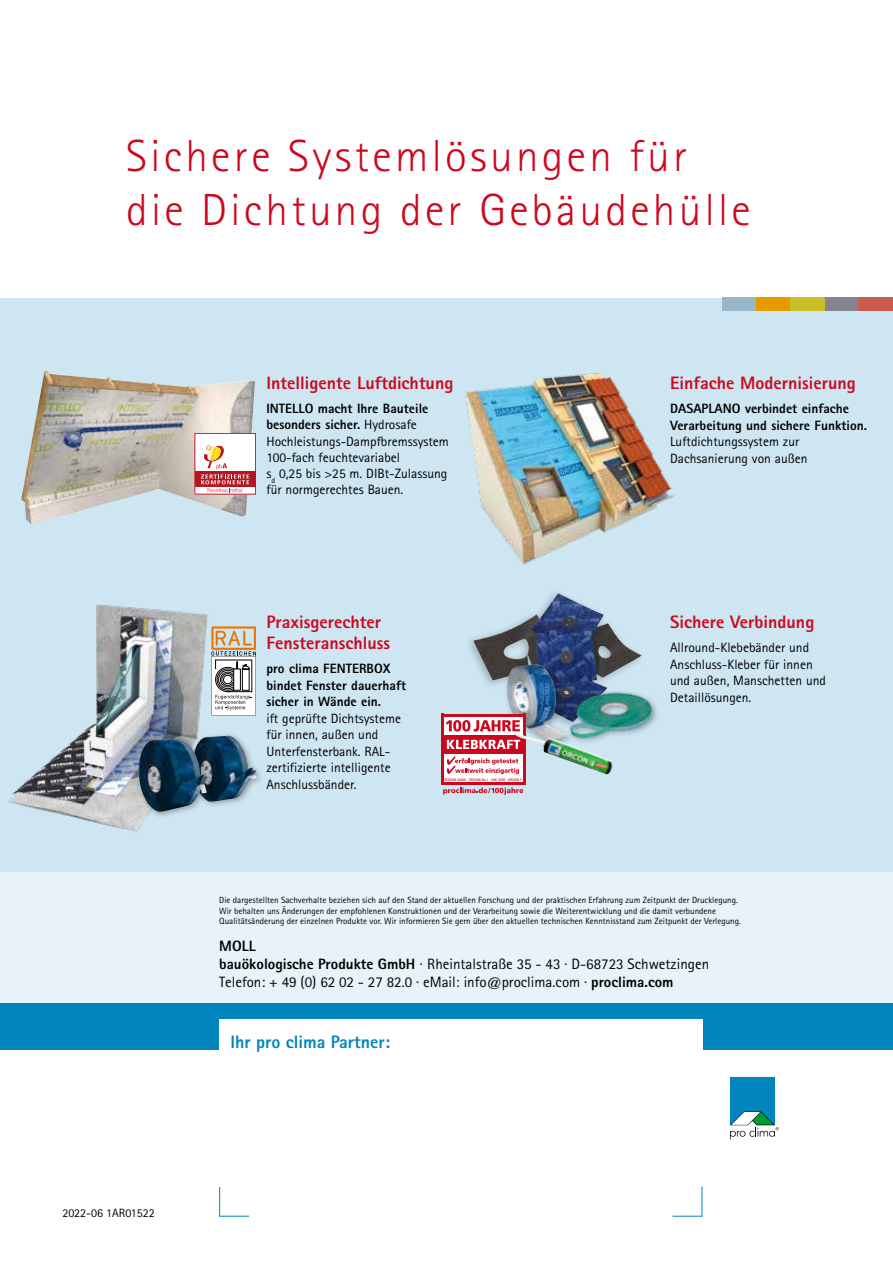
<style>
.page{position:relative;width:893px;height:1263px;background:#fff}
.page>*{position:absolute;margin:0;border:0;box-sizing:border-box;transform-origin:0 0}
.t1{font:300 45px/54px "Rotis Sans Serif Pro";letter-spacing:.075em;color:#cd071e}
.t2{font:800 18px/21px "Rotis Sans Serif Pro";color:#cd071e}
.t3{font:800 18px "Rotis Sans Serif Pro";color:#0085bd}
.t4{font:15px/18px "Rotis Sans Serif Pro";color:#000}
.t5{font:13.5px/16.5px "Rotis Sans Serif Pro";color:#000}
.t6{font:800 13.5px/16.5px "Rotis Sans Serif Pro";color:#000}
.t7{font:12px "Rotis Sans Serif Pro";color:#000}
.t8{font:9px/10.8px "Rotis Sans Serif Pro";color:#000}
.t9{font:800 3.45px "Rotis Sans Serif Pro";color:#cd071e}
.s1{font-weight:800}
</style>
<div class="page">
<div style="left:0;top:298px;width:893px;height:718px;background:#cee6f2"></div>
<div style="left:0;top:872px;width:893px;height:144px;background:#e7f3f9"></div>
<div style="left:0;top:1003px;width:893px;height:47px;background:#0085bd"></div>
<img style="left:21px;top:370px;width:234px;height:155px">
<img style="left:8px;top:604px;width:212px;height:229px">
<svg style="left:730px;top:1077px;width:49px;height:62px"></svg>
<div style="left:219px;top:1019px;width:483px;height:197px;background:#fff"></div>
<svg style="left:219px;top:1187px;width:1px;height:29px"></svg>
<hr style="left:219px;top:1216px;width:30px;height:1px;background:#0085bd">
<svg style="left:673px;top:1187px;width:30px;height:30px"></svg>
<img style="left:465px;top:373px;width:210px;height:192px">
<svg style="left:195px;top:433px;width:61px;height:61px;background:#e9b9b6"></svg>
<img style="left:473px;top:593px;width:169px;height:93px">
<div style="left:503px;top:660px;width:73px;height:89px;background:#000;opacity:.3"></div>
<img style="left:507px;top:664px;width:62px;height:77px">
<div style="left:567px;top:689px;width:92px;height:55px;background:#000;opacity:.3"></div>
<img style="left:560px;top:686px;width:94px;height:60px">
<div style="left:723px;top:298px;width:34px;height:13px;background:#9ab7c8"></div>
<div style="left:757px;top:298px;width:34px;height:13px;background:#e49a00"></div>
<div style="left:825px;top:298px;width:34px;height:13px;background:#848491"></div>
<div style="left:791px;top:298px;width:34px;height:13px;background:#cbbf27"></div>
<div style="left:859px;top:298px;width:34px;height:13px;background:#ca5b4f"></div>
<div style="left:442px;top:715px;width:82px;height:69px;background:#fff"></div>
<div style="left:443px;top:735px;width:80px;height:19px;background:#cd071e"></div>
<hr style="left:441px;top:714px;width:84px;height:2px;background:#cd071e">
<hr style="left:441px;top:782px;width:84px;height:3px;background:#cd071e">
<hr style="left:523px;top:714px;width:2px;height:71px;background:#cd071e">
<hr style="left:441px;top:714px;width:2px;height:71px;background:#cd071e">
<svg style="left:443px;top:788px;width:80px;height:7px"></svg>
<svg style="left:447px;top:756px;width:72px;height:18px"></svg>
<svg style="left:446px;top:720px;width:74px;height:29px"></svg>
<div style="left:189px;top:732px;width:75px;height:77px;background:#000;opacity:.3"></div>
<img style="left:214px;top:736px;width:44px;height:66px">
<div style="left:136px;top:735px;width:78px;height:85px;background:#000;opacity:.3"></div>
<img style="left:139px;top:739px;width:69px;height:74px">
<svg style="left:211px;top:626px;width:45px;height:89px;background:#c6bdb3"></svg>
<h1 class="t1" style="left:126px;top:130px;width:626px">Sichere Systemlösungen für die Dichtung der Gebäudehülle</h1>
<h2 class="t2" style="left:266px;top:373px;width:188px">Intelligente Luftdichtung</h2>
<p class="t5" style="left:266px;top:400px;width:184px"><span class="s1">INTELLO macht Ihre Bauteile besonders sicher.</span> Hydrosafe<br>Hochleistungs-Dampfbremssystem<br>100-fach feuchtevariabel<br>s<sub>d</sub> 0,25 bis &gt;25 m. DIBt-Zulassung für normgerechtes Bauen.</p>
<h2 class="t2" style="left:266px;top:611px;width:125px">Praxisgerechter<br>Fensteranschluss</h2>
<p class="t6" style="left:266px;top:660px;width:141px">pro clima FENTERBOX bindet Fenster dauerhaft sicher in Wände ein.</p>
<p class="t5" style="left:266px;top:710px;width:136px">ift geprüfte Dichtsysteme für innen, außen und<br>Unterfensterbank. RAL&shy;zertifizierte intelligente<br>Anschlussbänder.</p>
<p class="t9" style="left:444px;top:777px;width:79px">TESCON VANA · TESCON No.1 · UNI TAPE · ORCON F</p>
<h2 class="t2" style="left:670px;top:373px;width:187px">Einfache Modernisierung</h2>
<p class="t6" style="left:670px;top:400px;width:198px">DASAPLANO verbindet einfache<br>Verarbeitung und sichere Funktion.</p>
<p class="t5" style="left:670px;top:434px;width:139px">Luftdichtungssystem zur<br>Dachsanierung von außen</p>
<h2 class="t2" style="left:670px;top:611px;width:146px">Sichere Verbindung</h2>
<p class="t5" style="left:670px;top:639px;width:158px">Allround-Klebebänder und<br>Anschluss-Kleber für innen und außen, Manschetten und<br>Detaillösungen.</p>
<p class="t8" style="left:219px;top:894px;width:523px">Die dargestellten Sachverhalte beziehen sich auf den Stand der aktuellen Forschung und der praktischen Erfahrung zum Zeitpunkt der Drucklegung.<br>Wir behalten uns Änderungen der empfohlenen Konstruktionen und der Verarbeitung sowie die Weiterentwicklung und die damit verbundene<br>Qualitätsänderung der einzelnen Produkte vor. Wir informieren Sie gern über den aktuellen technischen Kenntnisstand zum Zeitpunkt der Verlegung.</p>
<p class="t4" style="left:219px;top:937px;width:491px"><span class="s1">MOLL<br>bauökologische Produkte GmbH</span> · Rheintalstraße 35 - 43 · D-68723 Schwetzingen<br>Telefon: + 49 (0) 62 02 - 27 82.0 · eMail: info@proclima.com · <span class="s1">proclima.com</span></p>
<p class="t7" style="left:63px;top:1205px;width:94px">2022-06 1AR01522</p>
<h2 class="t3" style="left:231px;top:1031px;width:161px">Ihr pro clima Partner:</h2>
</div>
